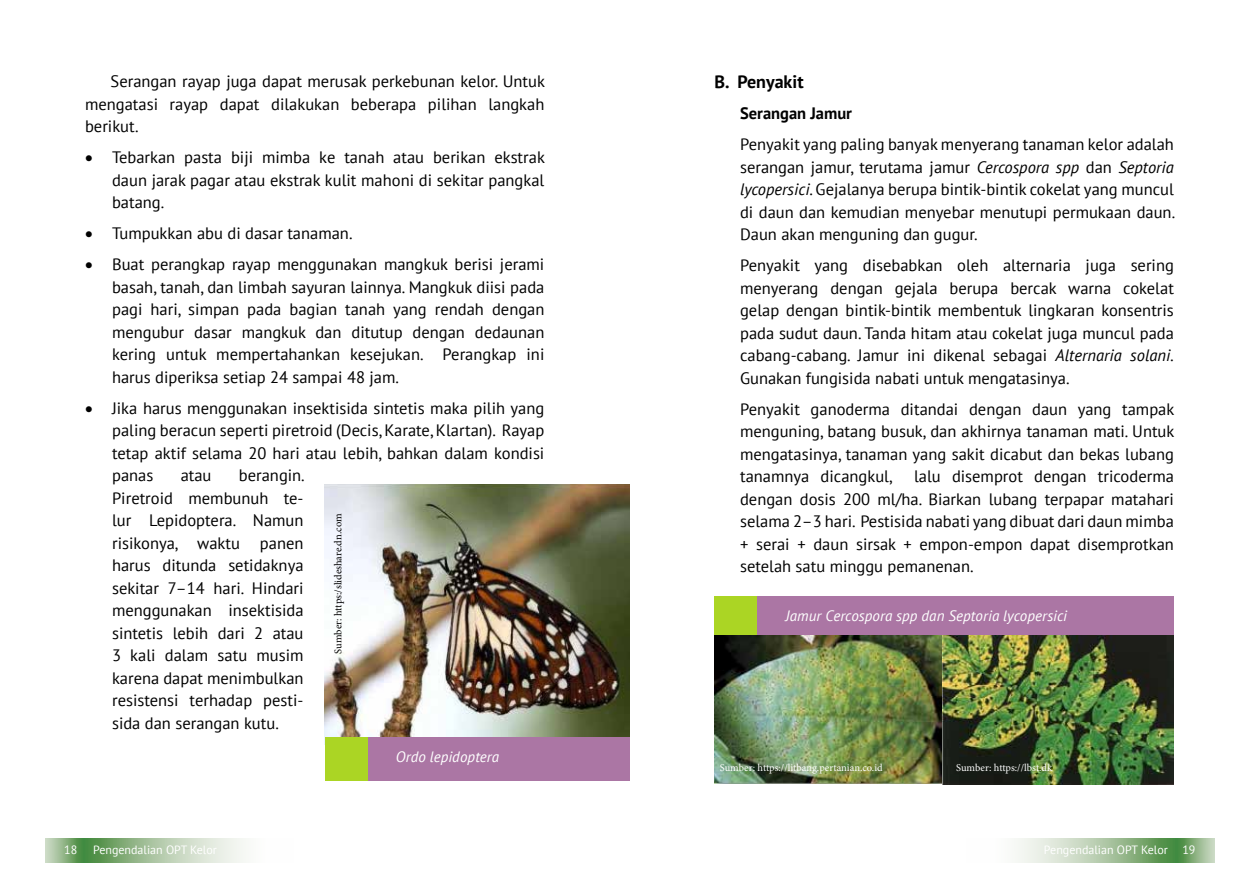
<style>
.page{position:relative;width:1259px;height:893px;background:#fff}
.page>*{position:absolute;margin:0;border:0;box-sizing:border-box;transform-origin:0 0}
.t1{font:700 18px "PT Sans";color:#000}
.t2{font:16.5px/22.5px "PT Sans";color:#000;text-align:justify}
.t3{font:700 16.5px "PT Sans";color:#000}
.t4{font:italic 15px "PT Sans";letter-spacing:.005em;color:#fff}
.t5{font:12px "PT Sans";color:#fff}
.t6{font:10.5px "Minion Pro";color:#fff}
.t7{font:10.5px "Minion Pro";letter-spacing:-.005em;color:#000}
.s1{font-style:italic}
</style>
<div class="page">
<img style="left:325px;top:484px;width:304px;height:253px">
<div style="left:326px;top:737px;width:303px;height:43px;background:#ab76a4"></div>
<div style="left:716px;top:596px;width:458px;height:43px;background:#ab76a4"></div>
<div style="left:325px;top:737px;width:42px;height:43px;background:#abd524"></div>
<div style="left:714px;top:596px;width:43px;height:43px;background:#abd524"></div>
<img style="left:714px;top:636px;width:460px;height:148px">
<div style="left:1174px;top:838px;width:40px;height:24px;background:linear-gradient(to right,#35812e,#cdd9c3)"></div>
<div style="left:45px;top:838px;width:40px;height:24px;background:linear-gradient(to right,#d8dfce,#408738)"></div>
<svg style="left:1016px;top:838px;width:158px;height:24px;background:#afc9a8"></svg>
<svg style="left:85px;top:838px;width:160px;height:24px;background:#aec8a7"></svg>
<p class="t2" style="left:85px;top:70px;width:461px;text-indent:26px">Serangan rayap juga dapat merusak perkebunan kelor. Untuk mengatasi rayap dapat dilakukan beberapa pilihan langkah berikut.</p>
<p class="t2" style="left:112px;top:146px;width:434px;text-indent:-27px">• Tebarkan pasta biji mimba ke tanah atau berikan ekstrak daun jarak pagar atau ekstrak kulit mahoni di sekitar pangkal batang.</p>
<p class="t2" style="left:85px;top:222px;width:269px">• Tumpukkan abu di dasar tanaman.</p>
<p class="t2" style="left:112px;top:253px;width:434px;text-indent:-27px">• Buat perangkap rayap menggunakan mangkuk berisi jerami basah, tanah, dan limbah sayuran lainnya. Mangkuk diisi pada pagi hari, simpan pada bagian tanah yang rendah dengan mengubur dasar mangkuk dan ditutup dengan dedaunan kering untuk mempertahankan kesejukan. Perangkap ini harus diperiksa setiap 24 sampai 48 jam.</p>
<p class="t2" style="left:112px;top:396px;width:434px;text-indent:-27px">• Jika harus menggunakan insektisida sintetis maka pilih yang paling beracun seperti piretroid (Decis, Karate, Klartan). Rayap tetap aktif selama 20 hari atau lebih, bahkan dalam kondisi panas</p>
<p class="t2" style="left:112px;top:464px;width:194px;text-indent:127px">berangin.<br>Piretroid membunuh te&shy;lur Lepidoptera. Namun risikonya, waktu panen harus ditunda setidaknya sekitar 7–14 hari. Hindari menggunakan insektisida sintetis lebih dari 2 atau 3 kali dalam satu musim karena dapat menimbulkan resistensi terhadap pesti&shy;sida dan serangan kutu.</p>
<p class="t2" style="left:181px;top:464px;width:32px">atau</p>
<p class="t7" style="left:331px;top:654px;width:142px;rotate:-90deg">Sumber: https:/slideshare.dn.com</p>
<p class="t4" style="left:396px;top:747px;width:105px">Ordo lepidoptera</p>
<p class="t1" style="left:714px;top:70px;width:91px">B. Penyakit</p>
<p class="t3" style="left:740px;top:103px;width:113px">Serangan Jamur</p>
<p class="t2" style="left:740px;top:133px;width:436px">Penyakit yang paling banyak menyerang tanaman kelor adalah serangan jamur, terutama jamur <span class="s1">Cercospora spp</span> dan <span class="s1">Septoria lycopersici</span>. Gejalanya berupa bintik-bintik cokelat yang muncul di daun dan kemudian menyebar menutupi permukaan daun.<br>Daun akan menguning dan gugur.</p>
<p class="t2" style="left:740px;top:254px;width:435px">Penyakit yang disebabkan oleh alternaria juga sering menyerang dengan gejala berupa bercak warna cokelat gelap dengan bintik-bintik membentuk lingkaran konsentris pada sudut daun. Tanda hitam atau cokelat juga muncul pada cabang-cabang. Jamur ini dikenal sebagai <span class="s1">Alternaria solani.<br></span>Gunakan fungisida nabati untuk mengatasinya.</p>
<p class="t2" style="left:740px;top:397px;width:436px">Penyakit ganoderma ditandai dengan daun yang tampak menguning, batang busuk, dan akhirnya tanaman mati. Untuk mengatasinya, tanaman yang sakit dicabut dan bekas lubang tanamnya dicangkul,</p>
<p class="t2" style="left:740px;top:465px;width:435px;text-indent:174px">lalu disemprot dengan tricoderma dengan dosis 200 ml/ha. Biarkan lubang terpapar matahari selama 2–3 hari. Pestisida nabati yang dibuat dari daun mimba + serai + daun sirsak + empon-empon dapat disemprotkan setelah satu minggu pemanenan.</p>
<p class="t4" style="left:785px;top:606px;width:283px">Jamur Cercospora spp dan Septoria lycopersici</p>
<p class="t6" style="left:720px;top:761px;width:164px">Sumber: https://litbang.pertanian.co.id</p>
<p class="t6" style="left:956px;top:761px;width:98px">Sumber: https://lbst.dk</p>
<p class="t5" style="left:64px;top:842px;width:15px">18</p>
<p class="t5" style="left:93px;top:842px;width:125px">Pengendalian OPT Kelor</p>
<p class="t5" style="left:1044px;top:842px;width:153px">Pengendalian OPT Kelor 19</p>
</div>
